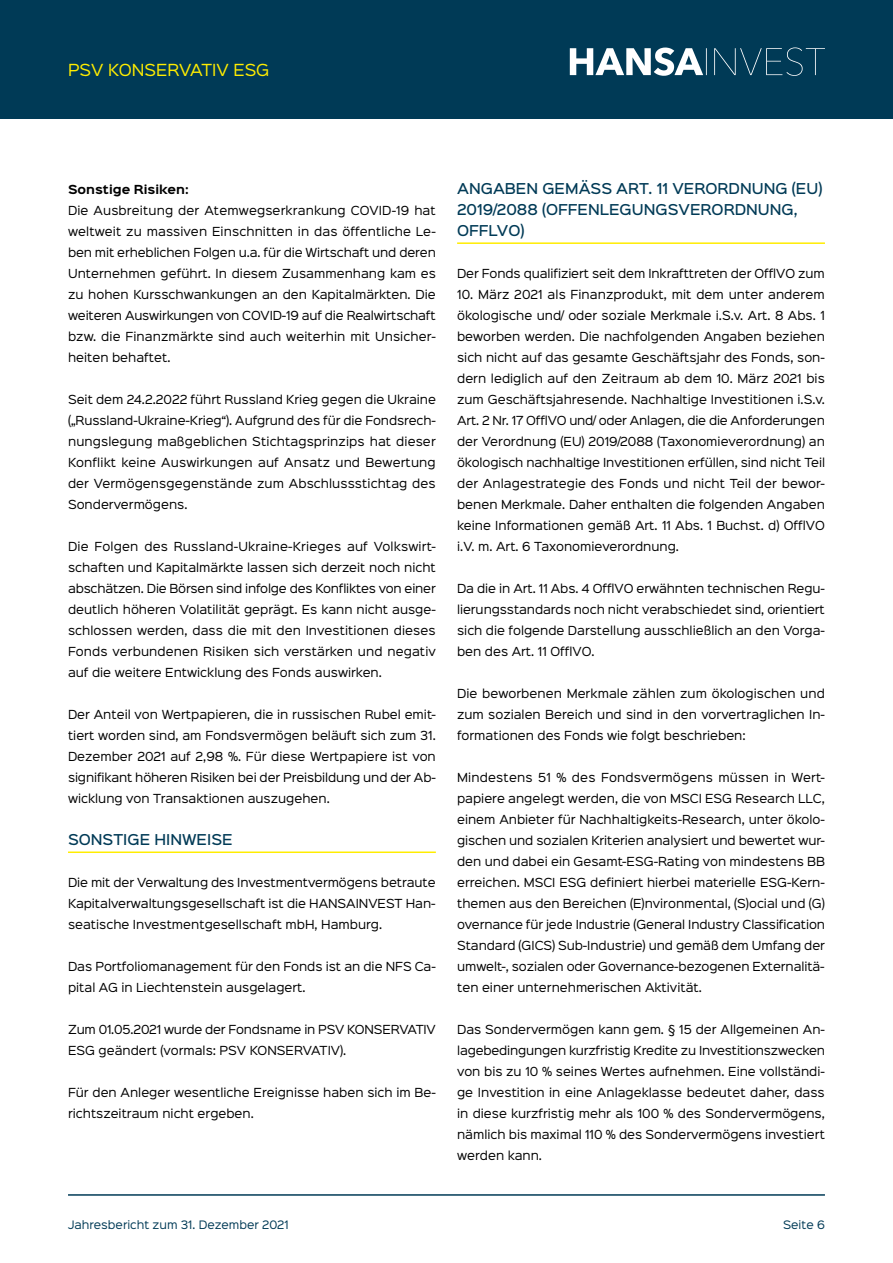
<style>
.page{position:relative;width:893px;height:1263px;background:#fff}
.page>*{position:absolute;margin:0;border:0;box-sizing:border-box;transform-origin:0 0}
.t1{font:15px "Sinkin Sans 400";color:#ffed00}
.t2{font:500 13.5px/21px "Sinkin Sans 500";color:#003a56}
.t3{font:11.25px/21px "Sinkin Sans 400";color:#000;text-align:justify}
.t4{font:700 11.25px "Sinkin Sans 700";color:#000}
.t5{font:10.5px "Sinkin Sans 400";color:#003a56}
</style>
<div class="page">
<div style="left:0;top:0;width:893px;height:119px;background:#003a56"></div>
<svg style="left:570px;top:47px;width:255px;height:29px"></svg>
<hr style="left:68px;top:1194px;width:757px;height:2px;background:#003a56">
<hr style="left:68px;top:851px;width:368px;height:2px;background:#ffed00">
<hr style="left:457px;top:242px;width:368px;height:2px;background:#ffed00">
<h1 class="t1" style="left:68px;top:57px;width:203px">PSV KONSERVATIV ESG</h1>
<p class="t4" style="left:68px;top:184px;width:122px">Sonstige Risiken:</p>
<p class="t3" style="left:68px;top:199px;width:369px">Die Ausbreitung der Atemwegserkrankung COVID-19 hat weltweit zu massiven Einschnitten in das öffentliche Le&shy;ben mit erheblichen Folgen u.a. für die Wirtschaft und deren Unternehmen geführt. In diesem Zusammenhang kam es zu hohen Kursschwankungen an den Kapitalmärkten. Die weiteren Auswirkungen von COVID-19 auf die Realwirtschaft bzw. die Finanzmärkte sind auch weiterhin mit Unsicher&shy;heiten behaftet.</p>
<p class="t3" style="left:68px;top:388px;width:370px">Seit dem 24.2.2022 führt Russland Krieg gegen die Ukraine („Russland-Ukraine-Krieg“). Aufgrund des für die Fondsrech&shy;nungslegung maßgeblichen Stichtagsprinzips hat dieser Konflikt keine Auswirkungen auf Ansatz und Bewertung der Vermögensgegenstände zum Abschlussstichtag des Sondervermögens.</p>
<p class="t3" style="left:68px;top:535px;width:369px">Die Folgen des Russland-Ukraine-Krieges auf Volkswirt&shy;schaften und Kapitalmärkte lassen sich derzeit noch nicht abschätzen. Die Börsen sind infolge des Konfliktes von einer deutlich höheren Volatilität geprägt. Es kann nicht ausge&shy;schlossen werden, dass die mit den Investitionen dieses Fonds verbundenen Risiken sich verstärken und negativ auf die weitere Entwicklung des Fonds auswirken.</p>
<p class="t3" style="left:68px;top:703px;width:369px">Der Anteil von Wertpapieren, die in russischen Rubel emit&shy;tiert worden sind, am Fondsvermögen beläuft sich zum 31.<br>Dezember 2021 auf 2,98 %. Für diese Wertpapiere ist von signifikant höheren Risiken bei der Preisbildung und der Ab&shy;wicklung von Transaktionen auszugehen.</p>
<p class="t2" style="left:68px;top:828px;width:166px">SONSTIGE HINWEISE</p>
<p class="t3" style="left:68px;top:871px;width:369px">Die mit der Verwaltung des Investmentvermögens betraute Kapitalverwaltungsgesellschaft ist die HANSAINVEST Han&shy;seatische Investmentgesellschaft mbH, Hamburg.</p>
<p class="t3" style="left:68px;top:955px;width:369px">Das Portfoliomanagement für den Fonds ist an die NFS Ca&shy;pital AG in Liechtenstein ausgelagert.</p>
<p class="t3" style="left:68px;top:1018px;width:369px">Zum 01.05.2021 wurde der Fondsname in PSV KONSERVATIV<br>ESG geändert (vormals: PSV KONSERVATIV).</p>
<p class="t3" style="left:68px;top:1081px;width:369px">Für den Anleger wesentliche Ereignisse haben sich im Be&shy;richtszeitraum nicht ergeben.</p>
<p class="t2" style="left:457px;top:177px;width:367px">ANGABEN GEMÄSS ART. 11 VERORDNUNG (EU)<br>2019/2088 (OFFENLEGUNGSVERORDNUNG,<br>OFFLVO)</p>
<p class="t3" style="left:457px;top:262px;width:369px">Der Fonds qualifiziert seit dem Inkrafttreten der OfflVO zum</p>
<p class="t3" style="left:457px;top:283px;width:370px">10. März 2021 als Finanzprodukt, mit dem unter anderem ökologische und/ oder soziale Merkmale i.S.v. Art. 8 Abs. 1 beworben werden. Die nachfolgenden Angaben beziehen sich nicht auf das gesamte Geschäftsjahr des Fonds, son&shy;dern lediglich auf den Zeitraum ab dem 10. März 2021 bis zum Geschäftsjahresende. Nachhaltige Investitionen i.S.v.<br>Art. 2 Nr. 17 OfflVO und/ oder Anlagen, die die Anforderungen der Verordnung (EU) 2019/2088 (Taxonomieverordnung) an ökologisch nachhaltige Investitionen erfüllen, sind nicht Teil der Anlagestrategie des Fonds und nicht Teil der bewor&shy;benen Merkmale. Daher enthalten die folgenden Angaben keine Informationen gemäß Art. 11 Abs. 1 Buchst. d) OfflVO i.V. m. Art. 6 Taxonomieverordnung.</p>
<p class="t3" style="left:457px;top:577px;width:369px">Da die in Art. 11 Abs. 4 OfflVO erwähnten technischen Regu&shy;lierungsstandards noch nicht verabschiedet sind, orientiert sich die folgende Darstellung ausschließlich an den Vorga&shy;ben des Art. 11 OfflVO.</p>
<p class="t3" style="left:457px;top:682px;width:369px">Die beworbenen Merkmale zählen zum ökologischen und zum sozialen Bereich und sind in den vorvertraglichen In&shy;formationen des Fonds wie folgt beschrieben:</p>
<p class="t3" style="left:457px;top:766px;width:369px">Mindestens 51 % des Fondsvermögens müssen in Wert&shy;papiere angelegt werden, die von MSCI ESG Research LLC, einem Anbieter für Nachhaltigkeits-Research, unter ökolo&shy;gischen und sozialen Kriterien analysiert und bewertet wur&shy;den und dabei ein Gesamt-ESG-Rating von mindestens BB erreichen. MSCI ESG definiert hierbei materielle ESG-Kern&shy;themen aus den Bereichen (E)nvironmental, (S)ocial und (G) overnance für jede Industrie (General Industry Classification Standard (GICS) Sub-Industrie) und gemäß dem Umfang der umwelt-, sozialen oder Governance-bezogenen Externalitä&shy;ten einer unternehmerischen Aktivität.</p>
<p class="t3" style="left:457px;top:1018px;width:369px">Das Sondervermögen kann gem. § 15 der Allgemeinen An&shy;lagebedingungen kurzfristig Kredite zu Investitionszwecken von bis zu 10 % seines Wertes aufnehmen. Eine vollständi&shy;ge Investition in eine Anlageklasse bedeutet daher, dass in diese kurzfristig mehr als 100 % des Sondervermögens, nämlich bis maximal 110 % des Sondervermögens investiert werden kann.</p>
<p class="t5" style="left:68px;top:1216px;width:222px">Jahresbericht zum 31. Dezember 2021</p>
<p class="t5" style="left:783px;top:1216px;width:43px">Seite 6</p>
</div>
